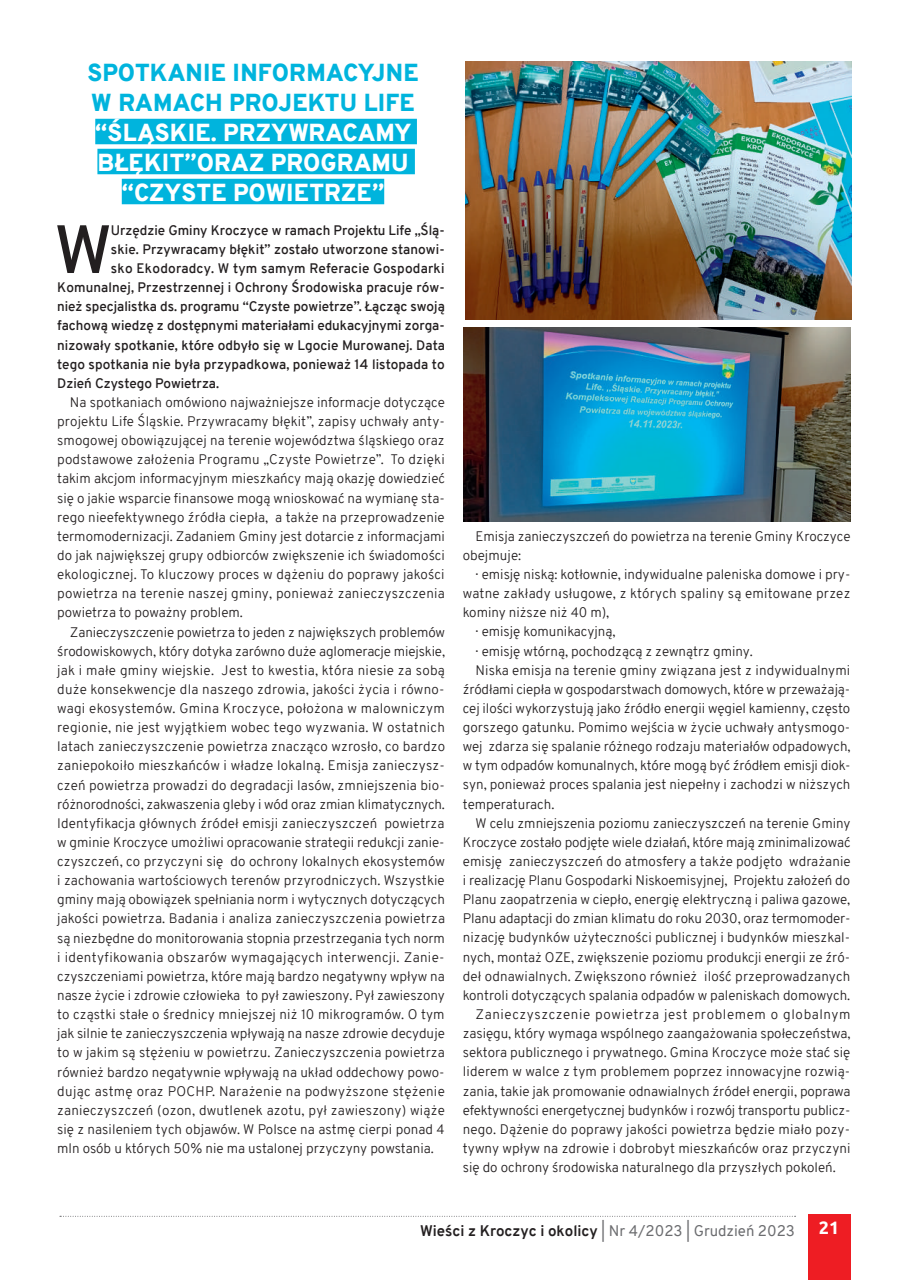
<style>
.page{position:relative;width:910px;height:1280px;background:#fff}
.page>*{position:absolute;margin:0;border:0;box-sizing:border-box;transform-origin:0 0}
.t1{font:600 68.1px "Overpass";color:#231f20}
.t2{font:900 24px/30px "Overpass";letter-spacing:.01em;color:#fff}
.t3{font:900 24px/30px "Overpass";letter-spacing:.01em;color:#00b4dd}
.t4{font:700 18px "Ubuntu";color:#fff}
.t5{font:700 15px "Overpass";color:#231f20}
.t6{font:300 13.5px/19.2px "Overpass";color:#231f20;text-align:justify}
.t7{font:600 13.5px "Overpass";letter-spacing:.005em;color:#231f20}
.t8{font:300 13.5px "Overpass";letter-spacing:.045em;color:#231f20}
.s1{font-weight:400;color:#6c6d70}
</style>
<div class="page">
<div style="left:808px;top:1215px;width:42px;height:65px;background:#ee1d23"></div>
<svg style="left:60px;top:1216px;width:736px;height:1px"></svg>
<img style="left:466px;top:61px;width:385px;height:258px">
<img style="left:463px;top:327px;width:387px;height:194px">
<div style="left:95px;top:119px;width:322px;height:25px;background:#00b4dd"></div>
<div style="left:97px;top:149px;width:318px;height:25px;background:#00b4dd"></div>
<div style="left:122px;top:179px;width:262px;height:25px;background:#00b4dd"></div>
<h2 class="t3" style="left:87px;top:57px;width:333px">SPOTKANIE INFORMACYJNE<br>W RAMACH</h2>
<h2 class="t3" style="left:229px;top:87px;width:187px">PROJ EKTU LIFE</h2>
<h2 class="t2" style="left:95px;top:117px;width:45px">“ŚLĄSK</h2>
<h2 class="t2" style="left:188px;top:117px;width:156px">IE. PRZYWRACA</h2>
<h2 class="t2" style="left:376px;top:117px;width:38px">MY</h2>
<h2 class="t2" style="left:97px;top:147px;width:17px">BŁĘK</h2>
<h2 class="t2" style="left:122px;top:147px;width:288px;text-indent:40px">IT”ORAZ PROG RAMU “CZYSTE POWIETRZE”</h2>
<h1 class="t1" style="left:54px;top:201px;width:60px">W</h1>
<p class="t7" style="left:111px;top:220px;width:335px">Urzędzie Gminy Kroczyce w ramach Projektu Life „Ślą-</p>
<p class="t7" style="left:111px;top:240px;width:335px">skie. Przywracamy błękit” zostało utworzone stanowi-</p>
<p class="t7" style="left:111px;top:259px;width:335px">sko Ekodoradcy. W tym samym Referacie Gospodarki</p>
<p class="t7" style="left:57px;top:278px;width:389px">Komunalnej, Przestrzennej i Ochrony Środowiska pracuje rów-</p>
<p class="t7" style="left:57px;top:297px;width:389px">nież specjalistka ds. programu “Czyste powietrze”. Łącząc swoją</p>
<p class="t7" style="left:57px;top:316px;width:389px">fachową wiedzę z dostępnymi materiałami edukacyjnymi zorga-</p>
<p class="t7" style="left:57px;top:335px;width:389px">nizowały spotkanie, które odbyło się w Lgocie Murowanej. Data</p>
<p class="t7" style="left:57px;top:354px;width:389px">tego spotkania nie była przypadkowa, ponieważ 14 listopada to</p>
<p class="t7" style="left:57px;top:373px;width:163px">Dzień Czystego Powietrza.</p>
<p class="t6" style="left:57px;top:393px;width:389px;text-indent:13px">Na spotkaniach omówiono najważniejsze informacje dotyczące projektu Life Śląskie. Przywracamy błękit”, zapisy uchwały anty&shy;smogowej obowiązującej na terenie województwa śląskiego oraz podstawowe założenia Programu „Czyste Powietrze”. To dzięki takim akcjom informacyjnym mieszkańcy mają okazję dowiedzieć się o jakie wsparcie finansowe mogą wnioskować na wymianę sta&shy;rego nieefektywnego źródła ciepła, a także na przeprowadzenie termomodernizacji. Zadaniem Gminy jest dotarcie z informacjami do jak największej grupy odbiorców zwiększenie ich świadomości ekologicznej. To kluczowy proces w dążeniu do poprawy jakości powietrza na terenie naszej gminy, ponieważ zanieczyszczenia powietrza to poważny problem.</p>
<p class="t6" style="left:57px;top:622px;width:389px;text-indent:13px">Zanieczyszczenie powietrza to jeden z największych problemów środowiskowych, który dotyka zarówno duże aglomeracje miejskie, jak i małe gminy wiejskie. Jest to kwestia, która niesie za sobą duże konsekwencje dla naszego zdrowia, jakości życia i równo&shy;wagi ekosystemów. Gmina Kroczyce, położona w malowniczym regionie, nie jest wyjątkiem wobec tego wyzwania. W ostatnich latach zanieczyszczenie powietrza znacząco wzrosło, co bardzo zaniepokoiło mieszkańców i władze lokalną. Emisja zanieczysz&shy;czeń powietrza prowadzi do degradacji lasów, zmniejszenia bio&shy;różnorodności, zakwaszenia gleby i wód oraz zmian klimatycznych.<br>Identyfikacja głównych źródeł emisji zanieczyszczeń powietrza w gminie Kroczyce umożliwi opracowanie strategii redukcji zanie&shy;czyszczeń, co przyczyni się do ochrony lokalnych ekosystemów i zachowania wartościowych terenów przyrodniczych. Wszystkie gminy mają obowiązek spełniania norm i wytycznych dotyczących jakości powietrza. Badania i analiza zanieczyszczenia powietrza są niezbędne do monitorowania stopnia przestrzegania tych norm i identyfikowania obszarów wymagających interwencji. Zanie&shy;czyszczeniami powietrza, które mają bardzo negatywny wpływ na nasze życie i zdrowie człowieka to pył zawieszony. Pył zawieszony to cząstki stałe o średnicy mniejszej niż 10 mikrogramów. O tym jak silnie te zanieczyszczenia wpływają na nasze zdrowie decyduje to w jakim są stężeniu w powietrzu. Zanieczyszczenia powietrza również bardzo negatywnie wpływają na układ oddechowy powo&shy;dując astmę oraz POCHP. Narażenie na podwyższone stężenie zanieczyszczeń (ozon, dwutlenek azotu, pył zawieszony) wiąże się z nasileniem tych objawów. W Polsce na astmę cierpi ponad 4 mln osób u których 50% nie ma ustalonej przyczyny powstania.</p>
<p class="t6" style="left:463px;top:526px;width:389px;text-indent:13px">Emisja zanieczyszczeń do powietrza na terenie Gminy Kroczyce obejmuje:</p>
<p class="t6" style="left:476px;top:565px;width:376px">· emisję niską: kotłownie, indywidualne paleniska domowe i pry-</p>
<p class="t6" style="left:463px;top:584px;width:389px">watne zakłady usługowe, z których spaliny są emitowane przez</p>
<p class="t6" style="left:463px;top:603px;width:148px">kominy niższe niż 40 m),</p>
<p class="t6" style="left:476px;top:622px;width:141px">· emisję komunikacyjną,</p>
<p class="t6" style="left:476px;top:641px;width:279px">· emisję wtórną, pochodzącą z zewnątrz gminy.</p>
<p class="t6" style="left:476px;top:660px;width:376px">Niska emisja na terenie gminy związana jest z indywidualnymi</p>
<p class="t6" style="left:463px;top:679px;width:389px">źródłami ciepła w gospodarstwach domowych, które w przeważają-</p>
<p class="t6" style="left:463px;top:699px;width:389px">cej ilości wykorzystują jako źródło energii węgiel kamienny, często</p>
<p class="t6" style="left:463px;top:718px;width:389px">gorszego gatunku. Pomimo wejścia w życie uchwały antysmogo-</p>
<p class="t6" style="left:463px;top:737px;width:389px">wej zdarza się spalanie różnego rodzaju materiałów odpadowych,</p>
<p class="t6" style="left:463px;top:756px;width:389px">w tym odpadów komunalnych, które mogą być źródłem emisji diok-</p>
<p class="t6" style="left:463px;top:775px;width:389px">syn, ponieważ proces spalania jest niepełny i zachodzi w niższych</p>
<p class="t6" style="left:463px;top:794px;width:93px">temperaturach.</p>
<p class="t6" style="left:476px;top:813px;width:376px">W celu zmniejszenia poziomu zanieczyszczeń na terenie Gminy</p>
<p class="t6" style="left:463px;top:832px;width:389px">Kroczyce zostało podjęte wiele działań, które mają zminimalizować</p>
<p class="t6" style="left:463px;top:852px;width:389px">emisję zanieczyszczeń do atmosfery a także podjęto wdrażanie</p>
<p class="t6" style="left:463px;top:871px;width:389px">i realizację Planu Gospodarki Niskoemisyjnej, Projektu założeń do</p>
<p class="t6" style="left:463px;top:890px;width:389px">Planu zaopatrzenia w ciepło, energię elektryczną i paliwa gazowe,</p>
<p class="t6" style="left:463px;top:909px;width:389px">Planu adaptacji do zmian klimatu do roku 2030, oraz termomoder-</p>
<p class="t6" style="left:463px;top:928px;width:389px">nizację budynków użyteczności publicznej i budynków mieszkal-</p>
<p class="t6" style="left:463px;top:947px;width:389px">nych, montaż OZE, zwiększenie poziomu produkcji energii ze źró-</p>
<p class="t6" style="left:463px;top:966px;width:389px">deł odnawialnych. Zwiększono również ilość przeprowadzanych</p>
<p class="t6" style="left:463px;top:986px;width:389px">kontroli dotyczących spalania odpadów w paleniskach domowych.</p>
<p class="t8" style="left:476px;top:1005px;width:376px">Zanieczyszczenie powietrza jest problemem o globalnym</p>
<p class="t6" style="left:463px;top:1024px;width:389px">zasięgu, który wymaga wspólnego zaangażowania społeczeństwa,</p>
<p class="t6" style="left:463px;top:1043px;width:389px">sektora publicznego i prywatnego. Gmina Kroczyce może stać się</p>
<p class="t6" style="left:463px;top:1062px;width:389px">liderem w walce z tym problemem poprzez innowacyjne rozwią-</p>
<p class="t6" style="left:463px;top:1081px;width:389px">zania, takie jak promowanie odnawialnych źródeł energii, poprawa</p>
<p class="t6" style="left:463px;top:1100px;width:389px">efektywności energetycznej budynków i rozwój transportu publicz-</p>
<p class="t6" style="left:463px;top:1119px;width:389px">nego. Dążenie do poprawy jakości powietrza będzie miało pozy-</p>
<p class="t6" style="left:463px;top:1139px;width:389px">tywny wpływ na zdrowie i dobrobyt mieszkańców oraz przyczyni</p>
<p class="t6" style="left:463px;top:1158px;width:374px">się do ochrony środowiska naturalnego dla przyszłych pokoleń.</p>
<p class="t5" style="left:420px;top:1220px;width:376px">Wieści z Kroczyc i okolicy <span class="s1">| Nr 4/2023 | Grudzień 2023</span></p>
<h3 class="t4" style="left:819px;top:1217px;width:22px">21</h3>
</div>
